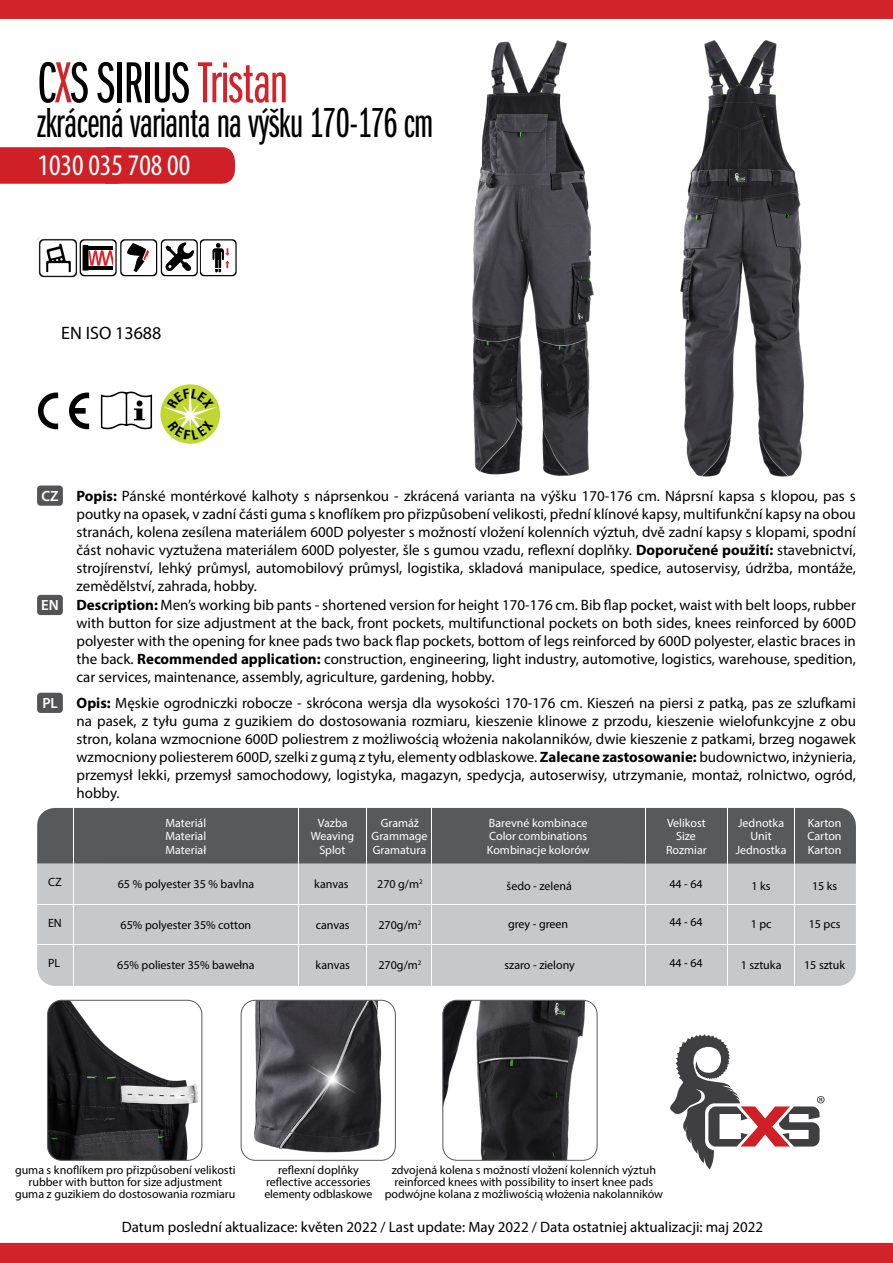
<style>
.page{position:relative;width:893px;height:1263px;background:#fff}
.page>*{position:absolute;margin:0;border:0;box-sizing:border-box;transform-origin:0 0}
.t1{font:60px "Franklin Got Itc DOT Boo Ext Com";letter-spacing:-.01em;color:#000}
.t2{font:43.5px "Franklin Got Itc DOT Boo Ext Com";letter-spacing:-.01em;color:#000}
.t3{font:condensed 30px "Myriad Pro";color:#fff}
.t4{font:18px "Myriad Pro";color:#000}
.t5{font:15px/18px "Myriad Pro";color:#000;text-align:justify}
.t6{font:600 14.85px "Myriad Pro";color:#fff}
.t7{font:12px/12px "Myriad Pro";color:#000;text-align:center}
.t8{font:12px "Myriad Pro";color:#fff}
.s1{color:#d2232a}
.s2{font-weight:700}
</style>
<div class="page">
<div style="left:0;top:147px;width:235px;height:37px;background:#cf2027"></div>
<img style="left:241px;top:1000px;width:154px;height:160px">
<div style="left:241px;top:1000px;width:155px;height:161px;border:1px solid #58595b;border-radius:14px"></div>
<img style="left:444px;top:1000px;width:152px;height:159px">
<div style="left:442px;top:1000px;width:156px;height:161px;border:1px solid #58595b;border-radius:14px"></div>
<img style="left:37px;top:237px;width:41px;height:41px">
<svg style="left:78px;top:239px;width:159px;height:38px"></svg>
<svg style="left:38px;top:393px;width:20px;height:36px"></svg>
<svg style="left:69px;top:393px;width:20px;height:36px"></svg>
<svg style="left:160px;top:384px;width:60px;height:60px"></svg>
<svg style="left:101px;top:391px;width:51px;height:39px"></svg>
<img style="left:48px;top:1000px;width:154px;height:160px">
<div style="left:47px;top:1000px;width:155px;height:161px;border:1px solid #58595b;border-radius:14px"></div>
<svg style="left:670px;top:1034px;width:155px;height:135px"></svg>
<div style="left:37px;top:485px;width:26px;height:21px;background:#545456;border-radius:3px"></div>
<div style="left:37px;top:595px;width:26px;height:20px;background:#545456;border-radius:3px"></div>
<div style="left:37px;top:693px;width:26px;height:20px;background:#545456;border-radius:3px"></div>
<div style="left:0;top:0;width:893px;height:19px;background:#d2232a"></div>
<div style="left:0;top:1243px;width:893px;height:20px;background:#d2232a"></div>
<img style="left:682px;top:40px;width:122px;height:437px">
<img style="left:472px;top:40px;width:210px;height:436px">
<div style="left:37px;top:808px;width:819px;height:178px;background:#c7c8ca;border-radius:18px"></div>
<div style="left:37px;top:808px;width:819px;height:55px;background:#58595b"></div>
<hr style="left:37px;top:944px;width:819px;height:1px;background:#fff">
<hr style="left:37px;top:904px;width:819px;height:1px;background:#fff">
<hr style="left:299px;top:808px;width:1px;height:178px;background:#fff">
<hr style="left:73px;top:808px;width:1px;height:178px;background:#fff">
<hr style="left:794px;top:808px;width:1px;height:178px;background:#fff">
<hr style="left:727px;top:808px;width:1px;height:178px;background:#fff">
<hr style="left:645px;top:808px;width:1px;height:178px;background:#fff">
<hr style="left:431px;top:808px;width:1px;height:178px;background:#fff">
<hr style="left:366px;top:808px;width:1px;height:178px;background:#fff">
<img style="left:299px;top:1045px;width:68px;height:71px">
<svg style="left:164px;top:388px;width:53px;height:52px;background:#cbde59"></svg>
<h1 class="t1" style="left:37px;top:51px;width:252px">C<span class="s1">X</span>S SIRIUS <span class="s1">Tristan</span></h1>
<h2 class="t2" style="left:37px;top:99px;width:397px">zkrácená varianta na výšku 170-176 cm</h2>
<h3 class="t3" style="left:38px;top:147px;width:154px">1030 035 708 00</h3>
<p class="t4" style="left:61px;top:322px;width:102px">EN ISO 13688</p>
<p class="t6" style="left:42px;top:486px;width:19px">CZ</p>
<p class="t6" style="left:41px;top:595px;width:19px">EN</p>
<p class="t6" style="left:42px;top:693px;width:17px">PL</p>
<p class="t7" style="left:48px;top:876px;width:15px">CZ</p>
<p class="t7" style="left:48px;top:917px;width:15px">EN</p>
<p class="t7" style="left:48px;top:957px;width:14px">PL</p>
<p class="t5" style="left:77px;top:486px;width:781px"><span class="s2">Popis:</span> Pánské montérkové kalhoty s náprsenkou - zkrácená varianta na výšku 170-176 cm. Náprsní kapsa s klopou, pas s poutky na opasek, v zadní části guma s knoflíkem pro přizpůsobení velikosti, přední klínové kapsy, multifunkční kapsy na obou stranách, kolena zesílena materiálem 600D polyester s možností vložení kolenních výztuh, dvě zadní kapsy s klopami, spodní část nohavic vyztužena materiálem 600D polyester, šle s gumou vzadu, reflexní doplňky. <span class="s2">Doporučené použití:</span> stavebnictví, strojírenství, lehký průmysl, automobilový průmysl, logistika, skladová manipulace, spedice, autoservisy, údržba, montáže, zemědělství, zahrada, hobby.</p>
<p class="t5" style="left:77px;top:596px;width:781px"><span class="s2">Description:</span> Men’s working bib pants - shortened version for height 170-176 cm. Bib flap pocket, waist with belt loops, rubber with button for size adjustment at the back, front pockets, multifunctional pockets on both sides, knees reinforced by 600D polyester with the opening for knee pads two back flap pockets, bottom of legs reinforced by 600D polyester, elastic braces in the back. <span class="s2">Recommended application:</span> construction, engineering, light industry, automotive, logistics, warehouse, spedition, car services, maintenance, assembly, agriculture, gardening, hobby.</p>
<p class="t5" style="left:77px;top:693px;width:781px"><span class="s2">Opis:</span> Męskie ogrodniczki robocze - skrócona wersja dla wysokości 170-176 cm. Kieszeń na piersi z patką, pas ze szlufkami na pasek, z tyłu guma z guzikiem do dostosowania rozmiaru, kieszenie klinowe z przodu, kieszenie wielofunkcyjne z obu stron, kolana wzmocnione 600D poliestrem z możliwością włożenia nakolanników, dwie kieszenie z patkami, brzeg nogawek wzmocniony poliesterem 600D, szelki z gumą z tyłu, elementy odblaskowe. <span class="s2">Zalecane zastosowanie:</span> budownictwo, inżynieria, przemysł lekki, przemysł samochodowy, logistyka, magazyn, spedycja, autoserwisy, utrzymanie, montaż, rolnictwo, ogród, hobby.</p>
<p class="t8" style="left:165px;top:815px;width:42px">Materiál</p>
<p class="t8" style="left:165px;top:829px;width:42px">Material</p>
<p class="t8" style="left:165px;top:843px;width:42px">Materiał</p>
<p class="t8" style="left:318px;top:815px;width:31px">Vazba</p>
<p class="t8" style="left:319px;top:842px;width:28px">Splot</p>
<p class="t8" style="left:311px;top:829px;width:45px">Weaving</p>
<p class="t8" style="left:381px;top:815px;width:40px">Gramáž</p>
<p class="t8" style="left:373px;top:842px;width:55px">Gramatura</p>
<p class="t8" style="left:372px;top:829px;width:57px">Grammage</p>
<p class="t8" style="left:489px;top:815px;width:100px">Barevné kombinace</p>
<p class="t8" style="left:487px;top:842px;width:104px">Kombinacje kolorów</p>
<p class="t8" style="left:489px;top:829px;width:100px">Color combinations</p>
<p class="t8" style="left:667px;top:815px;width:40px">Velikost</p>
<p class="t8" style="left:666px;top:842px;width:42px">Rozmiar</p>
<p class="t8" style="left:676px;top:829px;width:21px">Size</p>
<p class="t8" style="left:738px;top:815px;width:48px">Jednotka</p>
<p class="t8" style="left:736px;top:842px;width:52px">Jednostka</p>
<p class="t8" style="left:750px;top:829px;width:23px">Unit</p>
<p class="t8" style="left:808px;top:815px;width:35px">Karton</p>
<p class="t8" style="left:808px;top:842px;width:35px">Karton</p>
<p class="t8" style="left:808px;top:829px;width:36px">Carton</p>
<p class="t7" style="left:118px;top:878px;width:138px">65 % polyester 35 % bavlna</p>
<p class="t7" style="left:121px;top:919px;width:132px">65% polyester 35% cotton</p>
<p class="t7" style="left:117px;top:959px;width:139px">65% poliester 35% bawełna</p>
<p class="t7" style="left:314px;top:878px;width:36px">kanvas</p>
<p class="t7" style="left:316px;top:919px;width:35px">canvas</p>
<p class="t7" style="left:316px;top:959px;width:36px">kanvas</p>
<p class="t7" style="left:377px;top:878px;width:47px">270 g/m<sup>2</sup></p>
<p class="t7" style="left:378px;top:919px;width:44px">270g/m<sup>2</sup></p>
<p class="t7" style="left:378px;top:959px;width:44px">270g/m<sup>2</sup></p>
<p class="t7" style="left:507px;top:880px;width:67px">šedo - zelená</p>
<p class="t7" style="left:508px;top:918px;width:61px">grey - green</p>
<p class="t7" style="left:504px;top:959px;width:72px">szaro - zielony</p>
<p class="t7" style="left:669px;top:878px;width:35px">44 - 64</p>
<p class="t7" style="left:752px;top:880px;width:21px">1 ks</p>
<p class="t7" style="left:812px;top:880px;width:27px">15 ks</p>
<p class="t7" style="left:669px;top:916px;width:35px">44 - 64</p>
<p class="t7" style="left:751px;top:918px;width:22px">1 pc</p>
<p class="t7" style="left:809px;top:918px;width:33px">15 pcs</p>
<p class="t7" style="left:669px;top:957px;width:35px">44 - 64</p>
<p class="t7" style="left:741px;top:959px;width:42px">1 sztuka</p>
<p class="t7" style="left:804px;top:959px;width:42px">15 sztuk</p>
<p class="t7" style="left:15px;top:1164px;width:222px">guma s knoflíkem pro přizpůsobení velikosti rubber with button for size adjustment guma z guzikiem do dostosowania rozmiaru</p>
<p class="t7" style="left:264px;top:1164px;width:110px">reflexní doplňky reflective accessories elementy odblaskowe</p>
<p class="t7" style="left:385px;top:1164px;width:280px">zdvojená kolena s možností vložení kolenních výztuh reinforced knees with possibility to insert knee pads podwójne kolana z możliwością włożenia nakolanników</p>
<p class="t5" style="left:122px;top:1218px;width:643px">Datum poslední aktualizace: květen 2022 / Last update: May 2022 / Data ostatniej aktualizacji: maj 2022</p>
</div>
